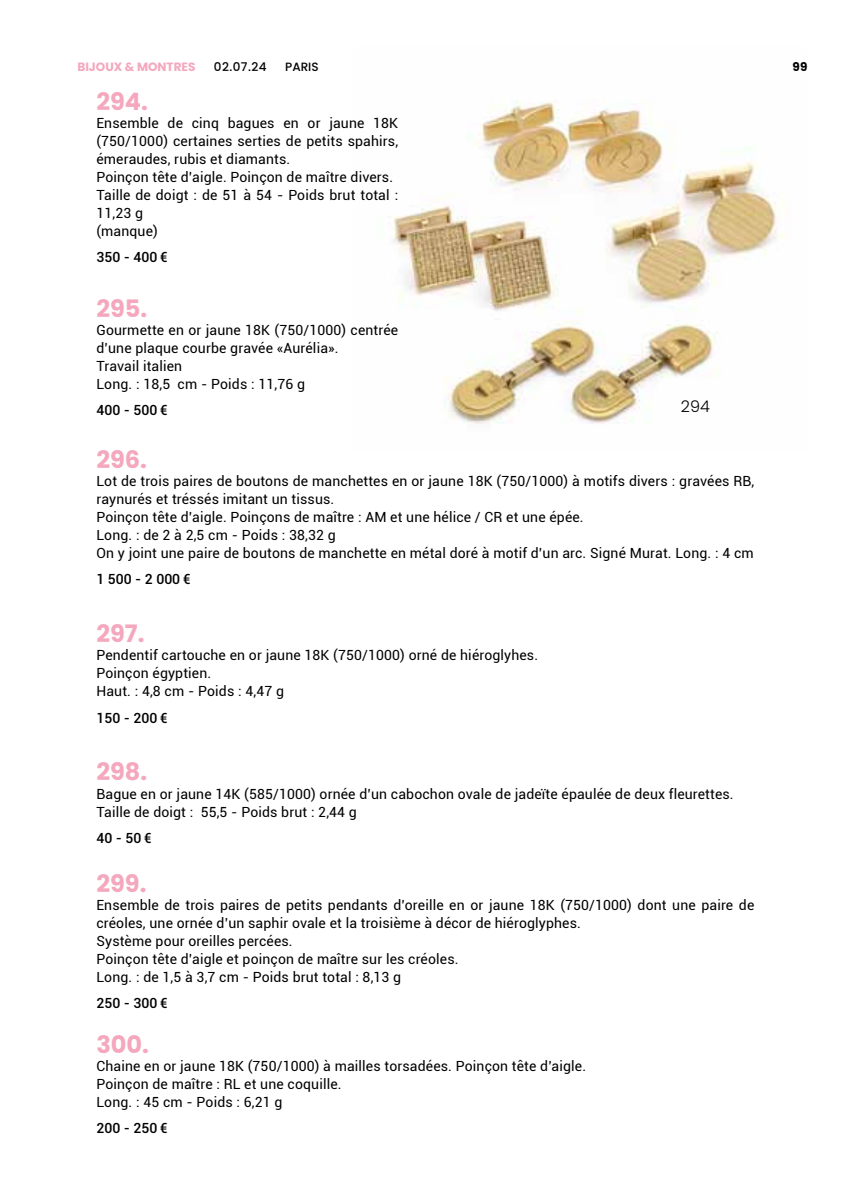
<style>
.page{position:relative;width:851px;height:1191px;background:#fff}
.page>*{position:absolute;margin:0;border:0;box-sizing:border-box;transform-origin:0 0}
.t1{font:700 24px "Poppins";color:#f4a7bd}
.t2{font:300 16px "Poppins";color:#000}
.t3{font:14px/18px "Roboto";letter-spacing:.01em;color:#000}
.t4{font:500 14px "Roboto";color:#000}
.t5{font:700 12px "Poppins";color:#f4a7bd}
.t6{font:500 12px "Poppins";color:#000}
.t7{font:700 12px "Poppins";color:#000}
</style>
<div class="page">
<img style="left:393px;top:101px;width:392px;height:323px">
<p class="t5" style="left:77px;top:60px;width:119px">BIJOUX &amp; MONTRES</p>
<p class="t6" style="left:214px;top:60px;width:54px">02.07.24</p>
<p class="t6" style="left:285px;top:60px;width:35px">PARIS</p>
<p class="t7" style="left:792px;top:60px;width:17px">99</p>
<h1 class="t1" style="left:96px;top:88px;width:53px">294.</h1>
<p class="t3" style="left:96px;top:114px;width:303px">Ensemble de cinq bagues en or jaune 18K (750/1000) certaines serties de petits spahirs, émeraudes, rubis et diamants.<br>Poinçon tête d’aigle. Poinçon de maître divers.<br>Taille de doigt : de 51 à 54 - Poids brut total :<br>11,23 g<br>(manque)</p>
<p class="t4" style="left:96px;top:247px;width:73px">350 - 400 €</p>
<h1 class="t1" style="left:96px;top:295px;width:52px">295.</h1>
<p class="t3" style="left:96px;top:320px;width:303px">Gourmette en or jaune 18K (750/1000) centrée d’une plaque courbe gravée «Aurélia».<br>Travail italien<br>Long. : 18,5 cm - Poids : 11,76 g</p>
<p class="t4" style="left:96px;top:400px;width:73px">400 - 500 €</p>
<p class="t2" style="left:680px;top:397px;width:30px">294</p>
<h1 class="t1" style="left:96px;top:445px;width:52px">296.</h1>
<p class="t3" style="left:96px;top:471px;width:659px">Lot de trois paires de boutons de manchettes en or jaune 18K (750/1000) à motifs divers : gravées RB, raynurés et tréssés imitant un tissus.<br>Poinçon tête d’aigle. Poinçons de maître : AM et une hélice / CR et une épée.<br>Long. : de 2 à 2,5 cm - Poids : 38,32 g<br>On y joint une paire de boutons de manchette en métal doré à motif d’un arc. Signé Murat. Long. : 4 cm</p>
<p class="t4" style="left:96px;top:569px;width:96px">1 500 - 2 000 €</p>
<h1 class="t1" style="left:96px;top:620px;width:50px">297.</h1>
<p class="t3" style="left:96px;top:646px;width:443px">Pendentif cartouche en or jaune 18K (750/1000) orné de hiéroglyhes.<br>Poinçon égyptien.<br>Haut. : 4,8 cm - Poids : 4,47 g</p>
<p class="t4" style="left:96px;top:707px;width:73px">150 - 200 €</p>
<h1 class="t1" style="left:96px;top:758px;width:52px">298.</h1>
<p class="t3" style="left:96px;top:784px;width:638px">Bague en or jaune 14K (585/1000) ornée d’un cabochon ovale de jadeïte épaulée de deux fleurettes.<br>Taille de doigt : 55,5 - Poids brut : 2,44 g</p>
<p class="t4" style="left:96px;top:827px;width:57px">40 - 50 €</p>
<h1 class="t1" style="left:96px;top:869px;width:51px">299.</h1>
<p class="t3" style="left:96px;top:895px;width:659px">Ensemble de trois paires de petits pendants d’oreille en or jaune 18K (750/1000) dont une paire de créoles, une ornée d’un saphir ovale et la troisième à décor de hiéroglyphes.<br>Système pour oreilles percées.<br>Poinçon tête d’aigle et poinçon de maître sur les créoles.<br>Long. : de 1,5 à 3,7 cm - Poids brut total : 8,13 g</p>
<p class="t4" style="left:96px;top:993px;width:73px">250 - 300 €</p>
<h1 class="t1" style="left:96px;top:1031px;width:54px">300.</h1>
<p class="t3" style="left:96px;top:1057px;width:491px">Chaine en or jaune 18K (750/1000) à mailles torsadées. Poinçon tête d’aigle.<br>Poinçon de maître : RL et une coquille.<br>Long. : 45 cm - Poids : 6,21 g</p>
<p class="t4" style="left:96px;top:1118px;width:73px">200 - 250 €</p>
</div>
